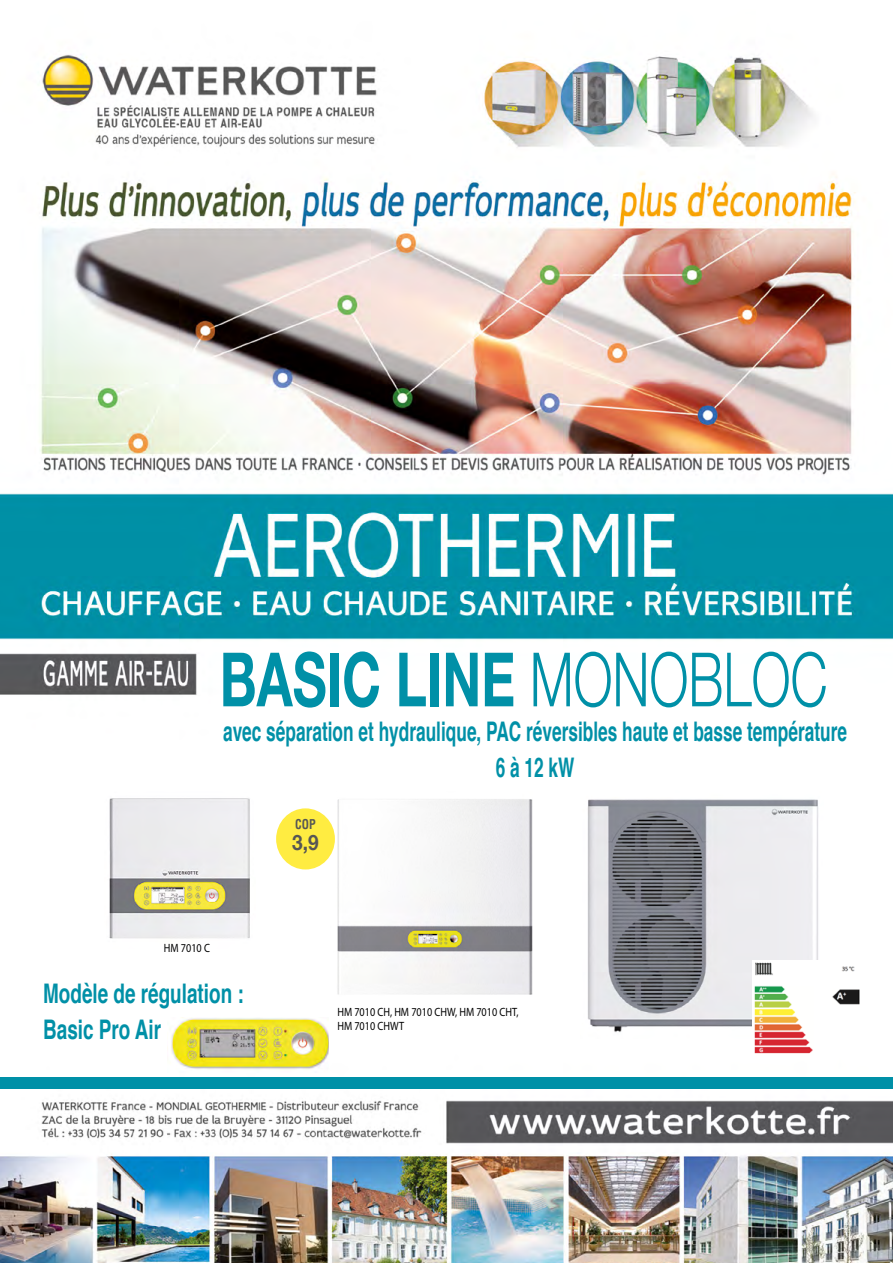
<style>
.page{position:relative;width:893px;height:1263px;background:#fff}
.page>*{position:absolute;margin:0;border:0;box-sizing:border-box;transform-origin:0 0}
.t1{font:700 75px "Helvetica Neue LT Com";color:#0090a7;scale:.7 1}
.t2{font:700 27px "Helvetica";color:#0090a7;scale:.64 1}
.t3{font:700 27px "Helvetica";color:#0090a7;scale:.7 1}
.t4{font:700 21.15px "Helvetica Neue LT Com";color:#565655;scale:.9 1}
.t5{font:700 condensed 13.2px "Helvetica";color:#565655;scale:.9 1}
.Body_3{font:12px "Myriad Pro";color:#000;scale:.85 1}
.s1{font-weight:300}
</style>
<div class="page">
<img style="left:0;top:54px;width:893px;height:1209px">
<img style="left:581px;top:790px;width:242px;height:249px">
<img style="left:105px;top:790px;width:150px;height:159px">
<img style="left:330px;top:791px;width:202px;height:206px">
<div style="left:0;top:1077px;width:893px;height:12px;background:#0090a7"></div>
<img style="left:167px;top:1017px;width:162px;height:56px">
<div style="left:276px;top:808px;width:59px;height:61px;background:#ffec41;border-radius:50%"></div>
<img style="left:753px;top:960px;width:108px;height:95px">
<p class="t1" style="left:220px;top:632px;width:870px">BASIC LINE <span class="s1">MONOBLOC</span></p>
<p class="t2" style="left:223px;top:710px;width:976px">avec séparation et hydraulique, PAC réversibles haute et basse température</p>
<p class="t2" style="left:496px;top:746px;width:125px">6 à 12 kW</p>
<p class="Body_3" style="left:164px;top:941px;width:56px">HM 7010 C</p>
<p class="t3" style="left:43px;top:972px;width:288px">Modèle de régulation :</p>
<p class="t3" style="left:43px;top:1008px;width:170px">Basic Pro Air</p>
<p class="t5" style="left:295px;top:816px;width:24px">COP</p>
<p class="t4" style="left:292px;top:829px;width:31px">3,9</p>
<p class="Body_3" style="left:337px;top:1004px;width:215px">HM 7010 CH, HM 7010 CHW, HM 7010 CHT,</p>
<p class="Body_3" style="left:337px;top:1019px;width:80px">HM 7010 CHWT</p>
</div>
